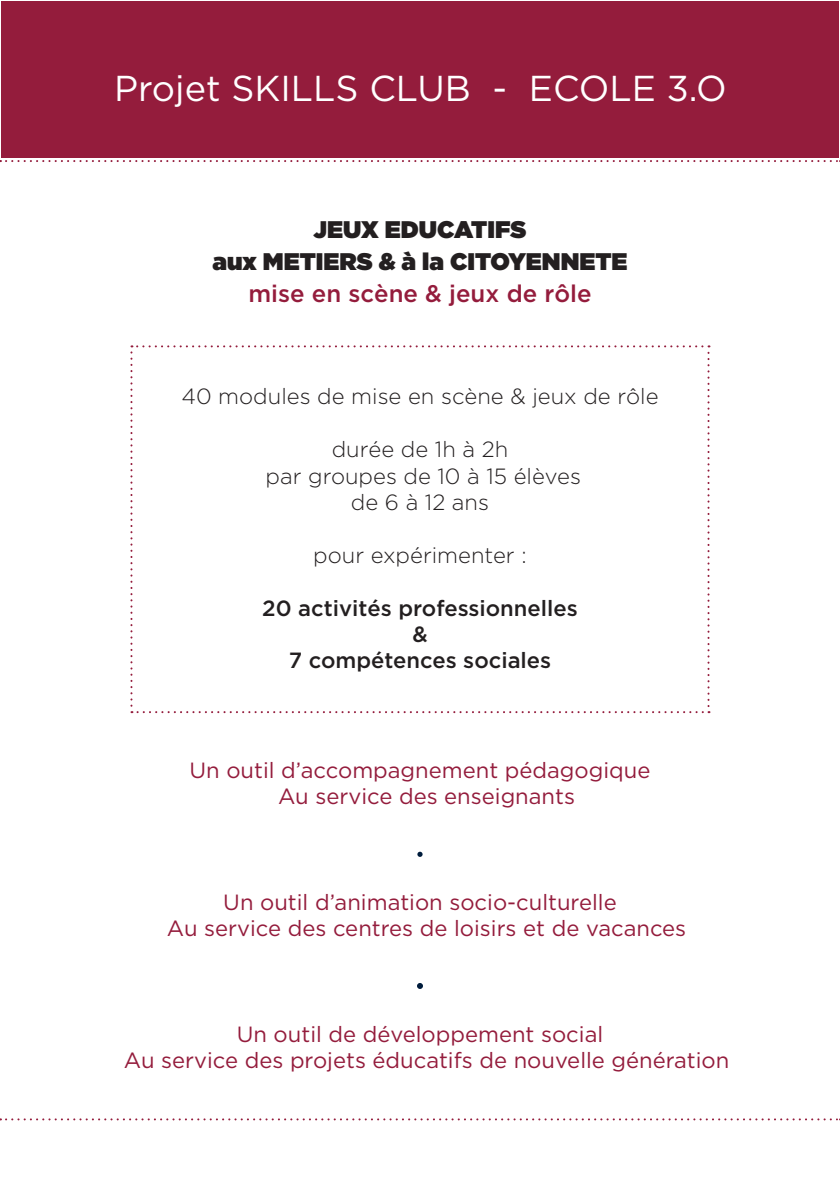
<style>
.page{position:relative;width:840px;height:1191px;background:#fff}
.page>*{position:absolute;margin:0;border:0;box-sizing:border-box;transform-origin:0 0}
.t1{font:36px "Gotham HTF";color:#fff}
.t2{font:900 24px "Gotham HTF";color:#231f20}
.t3{font:500 24px "Gotham HTF";color:#941c3c}
.t4{font:22px "Gotham HTF";color:#941c3c}
.t5{font:300 22px "Gotham HTF";color:#231f20}
.t6{font:500 22px "Gotham HTF";color:#231f20}
</style>
<div class="page">
<div style="left:1px;top:1px;width:837px;height:156px;background:#941c3c"></div>
<svg style="left:417px;top:851px;width:5px;height:6px"></svg>
<svg style="left:417px;top:983px;width:6px;height:6px"></svg>
<svg style="left:130px;top:345px;width:579px;height:368px"></svg>
<svg style="left:0;top:160px;width:840px;height:2px"></svg>
<svg style="left:0;top:1118px;width:840px;height:2px"></svg>
<p class="t1" style="left:114px;top:68px;width:614px">Projet SKILLS CLUB - ECOLE 3.O</p>
<p class="t2" style="left:313px;top:215px;width:214px">JEUX EDUCATIFS</p>
<p class="t2" style="left:212px;top:247px;width:416px">aux METIERS &amp; à la CITOYENNETE</p>
<p class="t3" style="left:248px;top:280px;width:344px">mise en scène &amp; jeux de rôle</p>
<p class="t5" style="left:181px;top:384px;width:478px">40 modules de mise en scène &amp; jeux de rôle</p>
<p class="t5" style="left:331px;top:437px;width:178px">durée de 1h à 2h</p>
<p class="t5" style="left:265px;top:464px;width:316px">par groupes de 10 à 15 élèves</p>
<p class="t5" style="left:351px;top:490px;width:139px">de 6 à 12 ans</p>
<p class="t5" style="left:313px;top:543px;width:215px">pour expérimenter :</p>
<p class="t6" style="left:262px;top:595px;width:317px">20 activités professionnelles</p>
<p class="t6" style="left:412px;top:622px;width:17px">&amp;</p>
<p class="t6" style="left:288px;top:648px;width:264px">7 compétences sociales</p>
<p class="t4" style="left:189px;top:757px;width:462px">Un outil d’accompagnement pédagogique</p>
<p class="t4" style="left:278px;top:784px;width:298px">Au service des enseignants</p>
<p class="t4" style="left:223px;top:889px;width:394px">Un outil d’animation socio-culturelle</p>
<p class="t4" style="left:167px;top:916px;width:520px">Au service des centres de loisirs et de vacances</p>
<p class="t4" style="left:236px;top:1021px;width:368px">Un outil de développement social</p>
<p class="t4" style="left:124px;top:1048px;width:606px">Au service des projets éducatifs de nouvelle génération</p>
</div>
